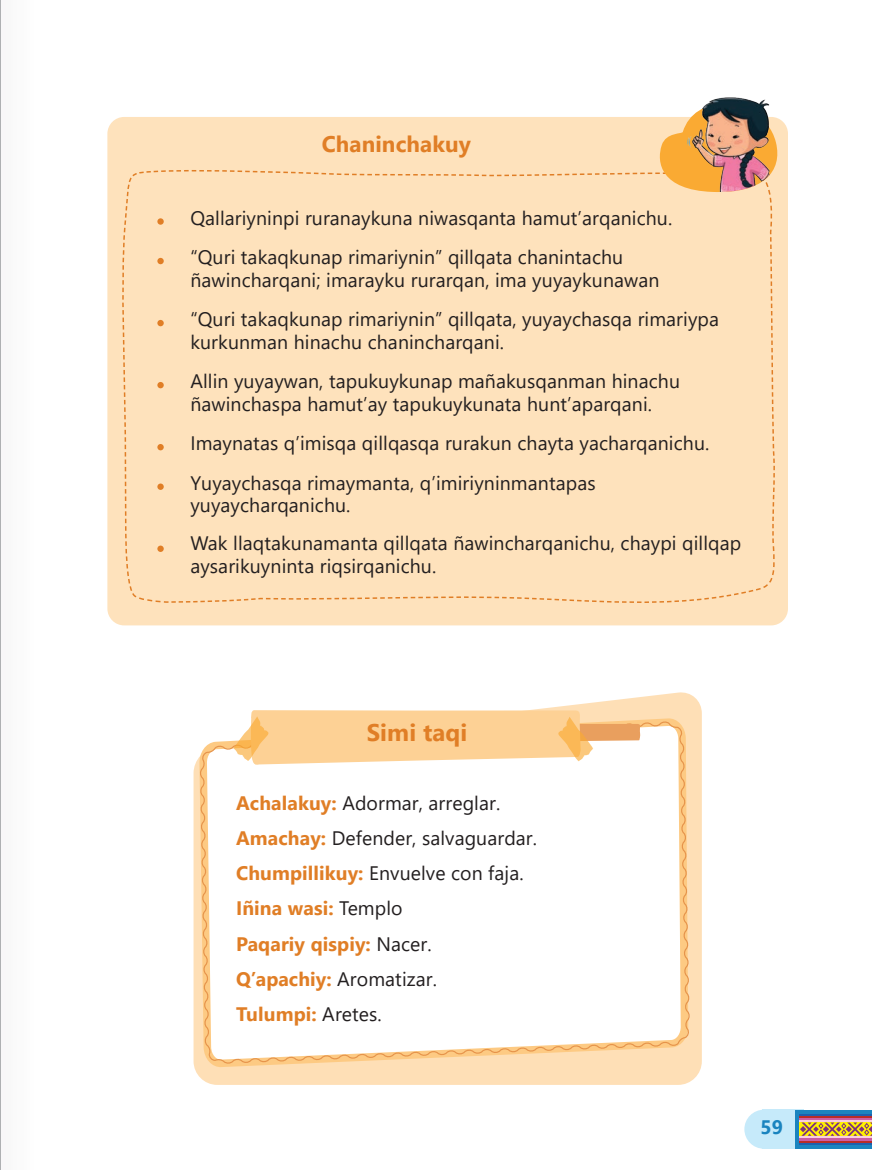
<style>
.page{position:relative;width:872px;height:1170px;background:#fff}
.page>*{position:absolute;margin:0;border:0;box-sizing:border-box;transform-origin:0 0}
.t1{font:700 24px "Segoe UI";letter-spacing:.005em;color:#e07e26}
.t2{font:700 22.5px "Segoe UI";letter-spacing:.005em;color:#e07e26}
.t3{font:19.5px/35.2px "Segoe UI";letter-spacing:.005em;color:#231f20}
.t4{font:700 19.5px "Segoe UI";color:#1a84bf}
.s1{font-weight:700;color:#e07e26}
</style>
<div class="page">
<div style="left:0;top:0;width:37px;height:1169px;background:#fafafa"></div>
<hr style="left:0;top:0;width:1px;height:1169px;background:#97999c">
<div style="left:762px;top:1109px;width:42px;height:39px;background:#c6eafa"></div>
<div style="left:744px;top:1109px;width:39px;height:39px;background:#c6eafa;border-radius:50%"></div>
<svg style="left:795px;top:1110px;width:77px;height:38px"></svg>
<hr style="left:800px;top:1113px;width:72px;height:2px;background:#1b60ae">
<hr style="left:800px;top:1142px;width:72px;height:2px;background:#1b60ae">
<hr style="left:800px;top:1115px;width:72px;height:3px;background:#b82c28">
<hr style="left:800px;top:1139px;width:72px;height:3px;background:#b82c28">
<hr style="left:800px;top:1118px;width:72px;height:2px;background:#ca5da3">
<hr style="left:800px;top:1137px;width:72px;height:2px;background:#ca5da3">
<hr style="left:800px;top:1120px;width:72px;height:2px;background:#f9cdde">
<hr style="left:800px;top:1135px;width:72px;height:2px;background:#f9cdde">
<svg style="left:800px;top:1122px;width:72px;height:13px"></svg>
<svg style="left:193px;top:692px;width:509px;height:392px;fill:#fedfb6"></svg>
<svg style="left:198px;top:720px;width:493px;height:345px"></svg>
<svg style="left:233px;top:709px;width:407px;height:56px"></svg>
<div style="left:107px;top:117px;width:681px;height:508px;background:#fee2bc;border-radius:17px"></div>
<svg style="left:122px;top:250px;width:1px;height:93px"></svg>
<svg style="left:123px;top:170px;width:652px;height:433px"></svg>
<svg style="left:479px;top:123px;width:296px;height:105px"></svg>
<img style="left:687px;top:136px;width:91px;height:58px">
<img style="left:687px;top:97px;width:101px;height:39px">
<svg style="left:157px;top:218px;width:7px;height:7px"></svg>
<div style="left:157px;top:258px;width:7px;height:6px;background:#e07e26;border-radius:50%"></div>
<div style="left:157px;top:320px;width:7px;height:6px;background:#e07e26;border-radius:50%"></div>
<div style="left:157px;top:382px;width:7px;height:6px;background:#e07e26;border-radius:50%"></div>
<div style="left:157px;top:444px;width:7px;height:6px;background:#e07e26;border-radius:50%"></div>
<div style="left:157px;top:483px;width:7px;height:7px;background:#e07e26;border-radius:50%"></div>
<div style="left:157px;top:545px;width:7px;height:7px;background:#e07e26;border-radius:50%"></div>
<p class="t2" style="left:322px;top:123px;width:151px">Chaninchakuy</p>
<p class="t3" style="left:190px;top:196px;width:483px;line-height:39.5px">Qallariyninpi ruranaykuna niwasqanta hamut’arqanichu. “Quri takaqkunap rimariynin” qillqata chanintachu</p>
<p class="t3" style="left:190px;top:258px;width:530px;line-height:39.5px">ñawincharqani; imarayku rurarqan, ima yuyaykunawan<br>“Quri takaqkunap rimariynin” qillqata, yuyaychasqa rimariypa</p>
<p class="t3" style="left:190px;top:320px;width:491px;line-height:39.5px">kurkunman hinachu chanincharqani.<br>Allin yuyaywan, tapukuykunap mañakusqanman hinachu</p>
<p class="t3" style="left:190px;top:382px;width:520px;line-height:39.5px">ñawinchaspa hamut’ay tapukuykunata hunt’aparqani.<br>Imaynatas q’imisqa qillqasqa rurakun chayta yacharqanichu.<br>Yuyaychasqa rimaymanta, q’imiriyninmantapas</p>
<p class="t3" style="left:190px;top:484px;width:552px;line-height:38px">yuyaycharqanichu.<br>Wak llaqtakunamanta qillqata ñawincharqanichu, chaypi qillqap</p>
<p class="t3" style="left:190px;top:546px;width:247px">aysarikuyninta riqsirqanichu.</p>
<p class="t1" style="left:367px;top:710px;width:102px">Simi taqi</p>
<p class="t3" style="left:236px;top:783px;width:302px"><span class="s1">Achalakuy:</span> Adormar, arreglar.<br><span class="s1">Amachay:</span> Defender, salvaguardar.<br><span class="s1">Chumpillikuy:</span> Envuelve con faja.<br><span class="s1">Iñina wasi:</span> Templo<br><span class="s1">Paqariy qispiy:</span> Nacer.<br><span class="s1">Q’apachiy:</span> Aromatizar.<br><span class="s1">Tulumpi:</span> Aretes.</p>
<p class="t4" style="left:760px;top:1108px;width:24px">59</p>
</div>
